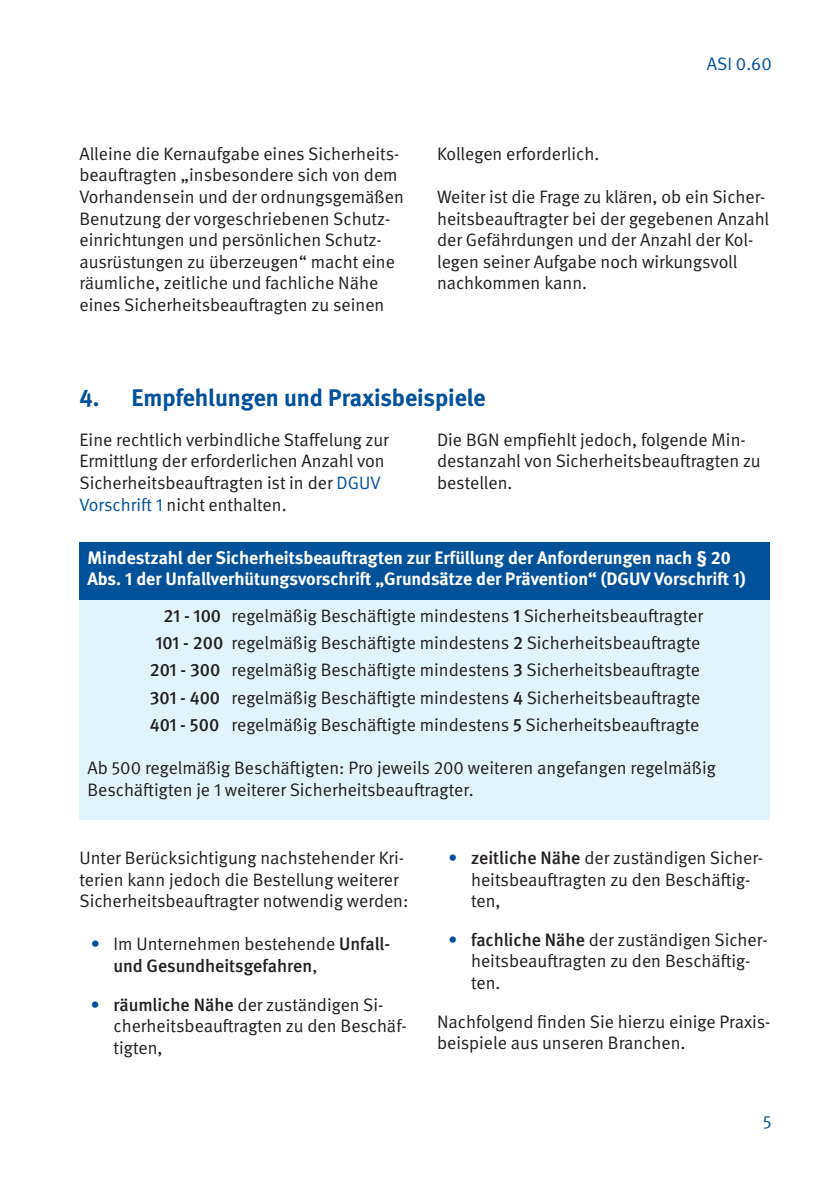
<style>
.page{position:relative;width:840px;height:1191px;background:#fff}
.page>*{position:absolute;margin:0;border:0;box-sizing:border-box;transform-origin:0 0}
.t1{font:700 24px "DGUV Meta";color:#01519b}
.t2{font:18px/21.6px "DGUV Meta";color:#231f20}
.t3{font:700 18px/21.6px "DGUV Meta";color:#fff}
.t4{font:500 18px/21.6px "DGUV Meta";color:#231f20}
.t5{font:18px "DGUV Meta";color:#01519b}
.s1{color:#01519b}
.s2{font-weight:500}
.s3{font-weight:400;color:#01519b}
.s4{font-weight:400}
.s5{font-weight:500;color:#01519b}
</style>
<div class="page">
<div style="left:79px;top:542px;width:690px;height:58px;background:#01519b"></div>
<div style="left:79px;top:600px;width:690px;height:220px;background:#e1f4fc"></div>
<p class="t5" style="left:706px;top:54px;width:66px">ASI 0.60</p>
<p class="t2" style="left:79px;top:143px;width:326px">Alleine die Kernaufgabe eines Sicherheits&shy;beauftragten „insbesondere sich von dem Vorhandensein und der ordnungsgemäßen Benutzung der vorgeschriebenen Schutz&shy;einrichtungen und persönlichen Schutz&shy;ausrüstungen zu überzeugen“ macht eine räumliche, zeitliche und fachliche Nähe eines Sicherheitsbeauftragten zu seinen</p>
<p class="t2" style="left:437px;top:143px;width:164px">Kollegen erforderlich.</p>
<p class="t2" style="left:437px;top:186px;width:333px">Weiter ist die Frage zu klären, ob ein Sicher&shy;heitsbeauftragter bei der gegebenen Anzahl der Gefährdungen und der Anzahl der Kol&shy;legen seiner Aufgabe noch wirkungsvoll nachkommen kann.</p>
<h1 class="t1" style="left:79px;top:384px;width:407px">4. Empfehlungen und Praxisbeispiele</h1>
<p class="t2" style="left:79px;top:429px;width:311px">Eine rechtlich verbindliche Staffelung zur Ermittlung der erforderlichen Anzahl von Sicherheitsbeauftragten ist in der <span class="s1">DGUV Vorschrift 1</span> nicht enthalten.</p>
<p class="t2" style="left:437px;top:429px;width:325px">Die BGN empfiehlt jedoch, folgende Min&shy;destanzahl von Sicherheitsbeauftragten zu bestellen.</p>
<p class="t3" style="left:87px;top:547px;width:659px">Mindestzahl der Sicherheitsbeauftragten zur Erfüllung der Anforderungen nach § 20<br>Abs. 1 der Unfallverhütungsvorschrift „Grundsätze der Prävention“ (DGUV Vorschrift 1)</p>
<p class="t2" style="left:150px;top:602px;width:554px;line-height:27.2px;text-align:right"><span class="s2">21 - 100</span> regelmäßig Beschäftigte mindestens <span class="s2">1</span> Sicherheitsbeauftragter <span class="s2">101 - 200</span> regelmäßig Beschäftigte mindestens <span class="s2">2</span> Sicherheitsbeauftragte <span class="s2">201 - 300</span> regelmäßig Beschäftigte mindestens <span class="s2">3</span> Sicherheitsbeauftragte <span class="s2">301 - 400</span> regelmäßig Beschäftigte mindestens <span class="s2">4</span> Sicherheitsbeauftragte <span class="s2">401 - 500</span> regelmäßig Beschäftigte mindestens <span class="s2">5</span> Sicherheitsbeauftragte</p>
<p class="t2" style="left:87px;top:757px;width:629px">Ab 500 regelmäßig Beschäftigten: Pro jeweils 200 weiteren angefangen regelmäßig<br>Beschäftigten je 1 weiterer Sicherheitsbeauftragter.</p>
<p class="t2" style="left:79px;top:847px;width:330px">Unter Berücksichtigung nachstehender Kri&shy;terien kann jedoch die Bestellung weiterer<br>Sicherheitsbeauftragter notwendig werden:</p>
<p class="t4" style="left:113px;top:934px;width:278px;text-indent:-23px"><span class="s3">•</span> <span class="s4">Im Unternehmen bestehende</span> Unfall&shy;und Gesundheitsgefahren<span class="s4">,</span></p>
<p class="t2" style="left:113px;top:994px;width:294px;text-indent:-23px"><span class="s5">•</span> <span class="s2">räumliche Nähe</span> der zuständigen Si&shy;cherheitsbeauftragten zu den Beschäf&shy;tigten,</p>
<p class="t2" style="left:471px;top:847px;width:293px;text-indent:-23px"><span class="s5">•</span> <span class="s2">zeitliche Nähe</span> der zuständigen Sicher&shy;heitsbeauftragten zu den Beschäftig&shy;ten,</p>
<p class="t2" style="left:471px;top:929px;width:298px;text-indent:-23px"><span class="s5">•</span> <span class="s2">fachliche Nähe</span> der zuständigen Sicher&shy;heitsbeauftragten zu den Beschäftig&shy;ten.</p>
<p class="t2" style="left:437px;top:1011px;width:335px">Nachfolgend finden Sie hierzu einige Praxis&shy;beispiele aus unseren Branchen.</p>
<p class="t5" style="left:762px;top:1111px;width:10px">5</p>
</div>
